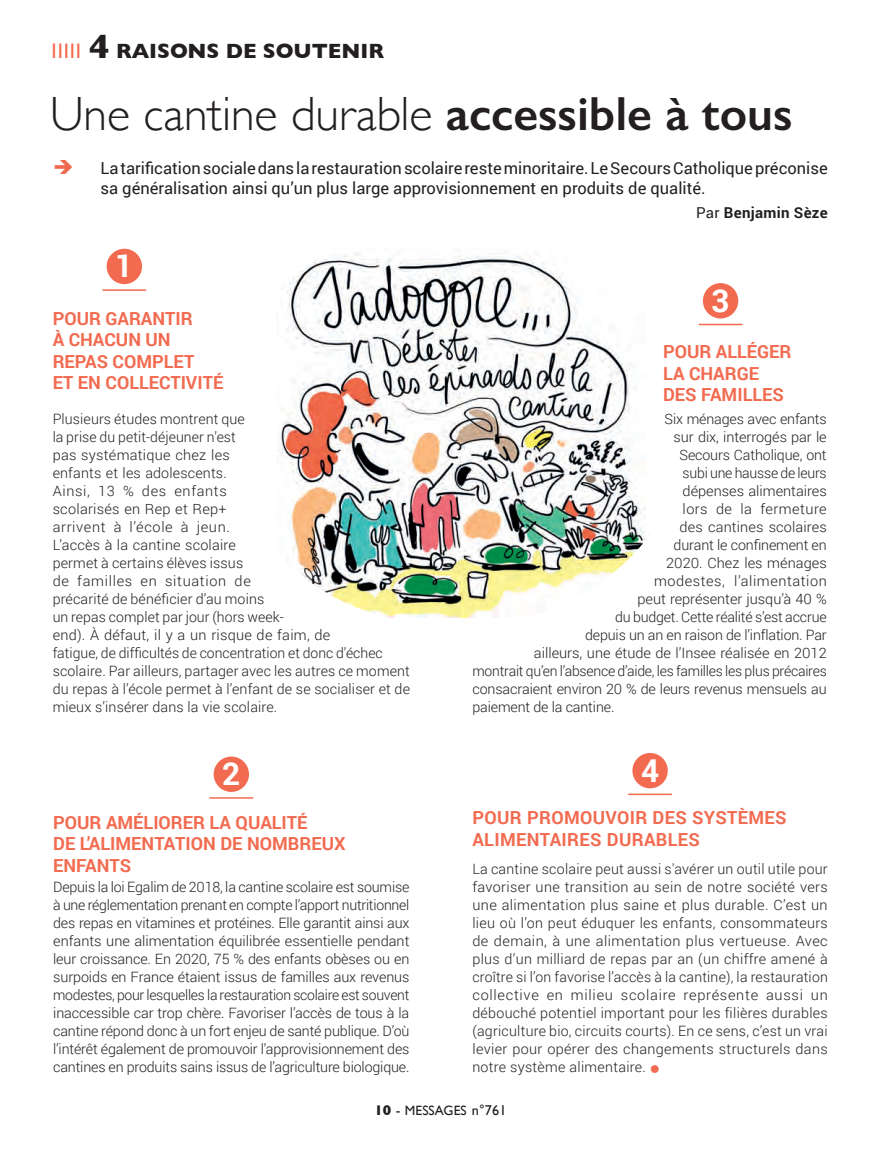
<style>
.page{position:relative;width:881px;height:1149px;background:#fff}
.page>*{position:absolute;margin:0;border:0;box-sizing:border-box;transform-origin:0 0}
.t1{font:300 48px "Gill Sans";color:#231f20}
.t2{font:700 31.5px "Roboto";color:#fff}
.t3{font:700 21px "Gill Sans";color:#231f20}
.t4{font:700 18px/21.6px "Roboto";color:#f26b50}
.t5{font:700 18px/21.6px "Roboto";letter-spacing:.02em;color:#f26b50}
.t6{font:16.5px/19.8px "Roboto";color:#231f20}
.t7{font:700 15px "Roboto";letter-spacing:.02em;color:#231f20}
.t8{font:300 14.25px/18px "Roboto";letter-spacing:.005em;color:#231f20;text-align:justify}
.t9{font:300 14.25px "Roboto";letter-spacing:-.015em;color:#231f20}
.t10{font:300 14.25px "Roboto";letter-spacing:.04em;color:#231f20}
.t11{font:300 14.25px "Roboto";letter-spacing:.03em;color:#231f20}
.t12{font:13.5px "Gill Sans";letter-spacing:.01em;color:#231f20}
.s1{font-weight:400;color:#f26b50}
.s2{font-size:34.5px}
.s3{font-weight:600}
.s4{color:#ee694f}
.s5{font-weight:400}
.s6{color:#f26b50}
.s7{font-weight:700;font-size:14.25px}
.s8{font-size:14.25px}
</style>
<div class="page">
<hr style="left:103px;top:289px;width:43px;height:2px;background:#f26b50">
<div style="left:107px;top:249px;width:35px;height:35px;background:#f26b50;border-radius:50%"></div>
<hr style="left:210px;top:797px;width:42px;height:1px;background:#f26b50">
<div style="left:213px;top:756px;width:36px;height:35px;background:#f26b50;border-radius:50%"></div>
<hr style="left:699px;top:323px;width:42px;height:2px;background:#f26b50">
<div style="left:702px;top:283px;width:36px;height:35px;background:#f26b50;border-radius:50%"></div>
<hr style="left:628px;top:793px;width:43px;height:1px;background:#f26b50">
<div style="left:632px;top:752px;width:35px;height:36px;background:#f26b50;border-radius:50%"></div>
<img style="left:278px;top:252px;width:369px;height:366px">
<h3 class="t3" style="left:52px;top:34px;width:334px"><span class="s1">IIIII</span> <span class="s2">4</span> RAISONS DE SOUTENIR</h3>
<h1 class="t1" style="left:50px;top:76px;width:743px">Une cantine durable <span class="s3">accessible à tous</span></h1>
<p class="t6" style="left:100px;top:157px;width:728px;text-indent:-47px"><span class="s4">➔</span> La tarification sociale dans la restauration scolaire reste minoritaire. Le Secours Catholique préconise sa généralisation ainsi qu’un plus large approvisionnement en produits de qualité.</p>
<p class="t7" style="left:695px;top:202px;width:133px"><span class="s5">Par</span> Benjamin Sèze</p>
<h2 class="t2" style="left:115px;top:244px;width:20px">1</h2>
<p class="t4" style="left:53px;top:306px;width:172px">POUR GARANTIR<br>À CHACUN UN<br>REPAS COMPLET<br>ET EN COLLECTIVITÉ</p>
<p class="t8" style="left:53px;top:409px;width:359px;text-align:left">Plusieurs études montrent que<br>la prise du petit-déjeuner n’est<br>pas systématique chez les<br>enfants et les adolescents.<br>Ainsi, 13 % des enfants<br>scolarisés en Rep et Rep+<br>arrivent à l’école à jeun.<br>L’accès à la cantine scolaire<br>permet à certains élèves issus<br>de familles en situation de<br>précarité de bénéficier d’au moins<br>un repas complet par jour (hors week-<br>end). À défaut, il y a un risque de faim, de<br>fatigue, de difficultés de concentration et donc d’échec scolaire. Par ailleurs, partager avec les autres ce moment du repas à l’école permet à l’enfant de se socialiser et de mieux s’insérer dans la vie scolaire.</p>
<h2 class="t2" style="left:222px;top:751px;width:20px">2</h2>
<p class="t4" style="left:53px;top:810px;width:294px">POUR AMÉLIORER LA QUALITÉ<br>DE L’ALIMENTATION DE NOMBREUX<br>ENFANTS</p>
<p class="t8" style="left:53px;top:877px;width:358px">Depuis la loi Egalim de 2018, la cantine scolaire est soumise à une réglementation prenant en compte l’apport nutritionnel des repas en vitamines et protéines. Elle garantit ainsi aux enfants une alimentation équilibrée essentielle pendant leur croissance. En 2020, 75 % des enfants obèses ou en surpoids en France étaient issus de familles aux revenus modestes, pour lesquelles la restauration scolaire est souvent inaccessible car trop chère. Favoriser l’accès de tous à la cantine répond donc à un fort enjeu de santé publique. D’où l’intérêt également de promouvoir l’approvisionnement des cantines en produits sains issus de l’agriculture biologique.</p>
<h2 class="t2" style="left:711px;top:278px;width:20px">3</h2>
<p class="t4" style="left:662px;top:340px;width:130px">POUR ALLÉGER<br>LA CHARGE<br>DES FAMILLES</p>
<p class="t8" style="left:664px;top:409px;width:164px">Six ménages avec enfants</p>
<p class="t8" style="left:673px;top:427px;width:154px">sur dix, interrogés par le</p>
<p class="t8" style="left:679px;top:445px;width:148px">Secours Catholique, ont</p>
<p class="t9" style="left:682px;top:463px;width:146px">subi une hausse de leurs</p>
<p class="t8" style="left:682px;top:481px;width:146px">dépenses alimentaires</p>
<p class="t11" style="left:682px;top:499px;width:146px">lors de la fermeture</p>
<p class="t8" style="left:679px;top:517px;width:149px">des cantines scolaires</p>
<p class="t8" style="left:673px;top:535px;width:155px">durant le confinement en</p>
<p class="t8" style="left:665px;top:553px;width:162px">2020. Chez les ménages</p>
<p class="t10" style="left:653px;top:571px;width:174px">modestes, l’alimentation</p>
<p class="t8" style="left:637px;top:589px;width:191px">peut représenter jusqu’à 40 %</p>
<p class="t9" style="left:614px;top:607px;width:213px">du budget. Cette réalité s’est accrue</p>
<p class="t8" style="left:584px;top:625px;width:243px">depuis un an en raison de l’inflation. Par</p>
<p class="t8" style="left:533px;top:643px;width:294px">ailleurs, une étude de l’Insee réalisée en 2012</p>
<p class="t9" style="left:472px;top:661px;width:356px">montrait qu’en l’absence d’aide, les familles les plus précaires</p>
<p class="t8" style="left:472px;top:679px;width:355px">consacraient environ 20 % de leurs revenus mensuels au</p>
<p class="t8" style="left:472px;top:697px;width:143px">paiement de la cantine.</p>
<h2 class="t2" style="left:640px;top:747px;width:20px">4</h2>
<p class="t5" style="left:472px;top:806px;width:315px">POUR PROMOUVOIR DES SYSTÈMES<br>ALIMENTAIRES DURABLES</p>
<p class="t8" style="left:472px;top:859px;width:357px">La cantine scolaire peut aussi s'avérer un outil utile pour favoriser une transition au sein de notre société vers une alimentation plus saine et plus durable. C’est un lieu où l’on peut éduquer les enfants, consommateurs de demain, à une alimentation plus vertueuse. Avec plus d’un milliard de repas par an (un chiffre amené à croître si l’on favorise l’accès à la cantine), la restauration collective en milieu scolaire représente aussi un débouché potentiel important pour les filières durables (agriculture bio, circuits courts). En ce sens, c’est un vrai levier pour opérer des changements structurels dans notre système alimentaire. <span class="s6">●</span></p>
<p class="t12" style="left:374px;top:1101px;width:134px"><span class="s7">10</span> <span class="s8">-</span> MESSAGES <span class="s8">n°761</span></p>
</div>
